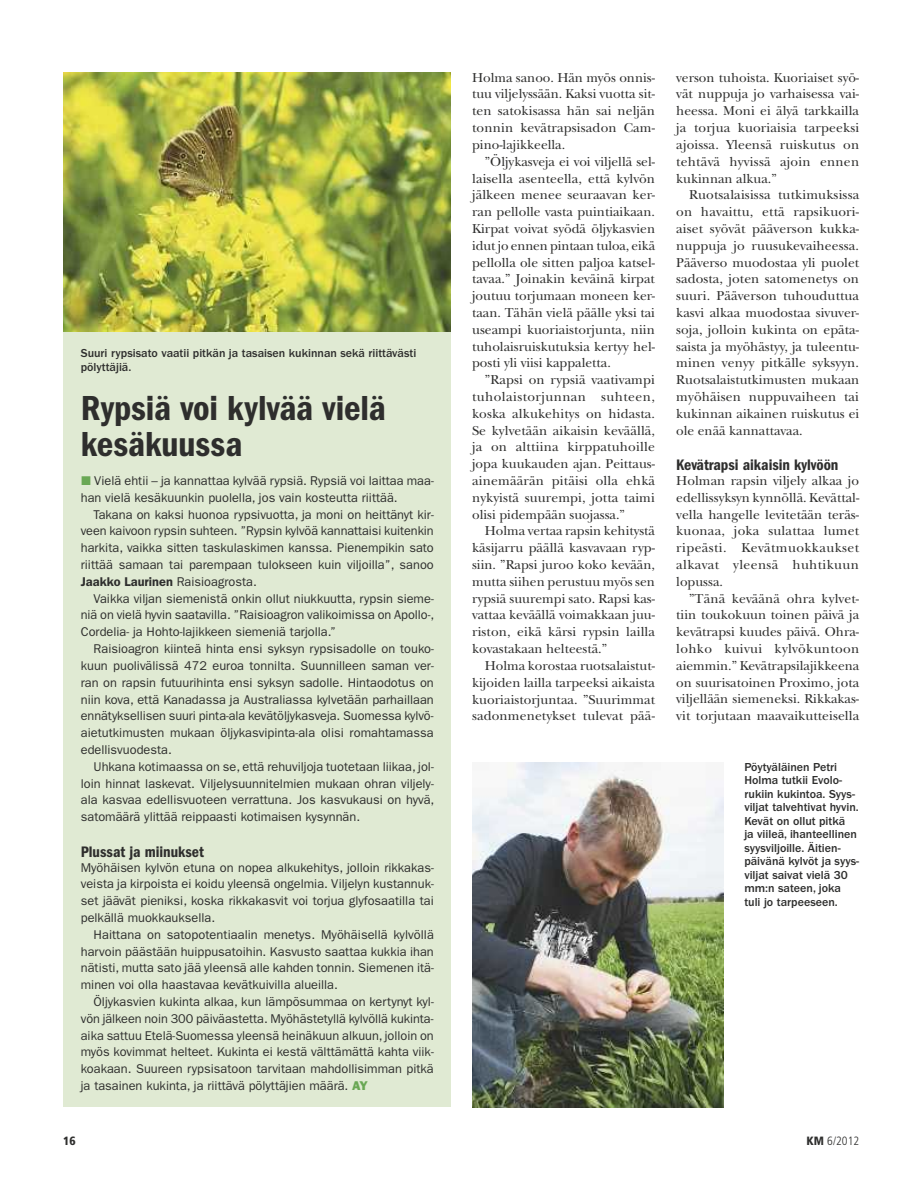
<style>
.page{position:relative;width:923px;height:1191px;background:#fff}
.page>*{position:absolute;margin:0;border:0;box-sizing:border-box;transform-origin:0 0}
.t1{font:36px/36px "ITC Franklin Gothic Std Dm Cd";letter-spacing:-.005em;color:#2e2e2d}
.t2{font:15.75px "ITC Franklin Gothic Std Dm Cd";color:#2e2e2d}
.t3{font:13.5px/16.8px "New Baskerville Std";letter-spacing:.005em;color:#2e2e2d;text-align:justify}
.t4{font:12.75px/16.8px "ITC Franklin Gothic Std";color:#2e2e2d;text-align:justify}
.t5{font:500 12px/13.5px "ITC Franklin Gothic Std";color:#2e2e2d}
.t6{font:300 condensed 12px "Frutiger LT Std";color:#2e2e2d}
.t7{font:900 condensed 12px "Frutiger LT Std";color:#2e2e2d}
.s1{font-weight:600}
.s2{font-family:"ITC Franklin Gothic Std Hvy";color:#6aa855}
.s3{font-weight:900}
</style>
<div class="page">
<div style="left:64px;top:332px;width:387px;height:775px;background:#e0ead3"></div>
<img style="left:472px;top:762px;width:251px;height:345px">
<img style="left:64px;top:72px;width:387px;height:260px">
<p class="t5" style="left:81px;top:346px;width:337px">Suuri rypsisato vaatii pitkän ja tasaisen kukinnan sekä riittävästi pölyttäjiä.</p>
<h1 class="t1" style="left:81px;top:390px;width:306px">Rypsiä voi kylvää vielä kesäkuussa</h1>
<p class="t4" style="left:81px;top:472px;width:354px;text-indent:13px">Vielä ehtii – ja kannattaa kylvää rypsiä. Rypsiä voi laittaa maa&shy;han vielä kesäkuunkin puolella, jos vain kosteutta riittää.</p>
<p class="t4" style="left:81px;top:506px;width:354px;text-indent:13px">Takana on kaksi huonoa rypsivuotta, ja moni on heittänyt kir&shy;veen kaivoon rypsin suhteen. ”Rypsin kylvöä kannattaisi kuitenkin harkita, vaikka sitten taskulaskimen kanssa. Pienempikin sato riittää samaan tai parempaan tulokseen kuin viljoilla”, sanoo <span class="s1">Jaakko Laurinen</span> Raisioagrosta.</p>
<p class="t4" style="left:81px;top:590px;width:355px;text-indent:13px">Vaikka viljan siemenistä onkin ollut niukkuutta, rypsin sieme&shy;niä on vielä hyvin saatavilla. ”Raisioagron valikoimissa on Apollo-, Cordelia- ja Hohto-lajikkeen siemeniä tarjolla.”</p>
<p class="t4" style="left:81px;top:640px;width:354px;text-indent:13px">Raisioagron kiinteä hinta ensi syksyn rypsisadolle on touko&shy;kuun puolivälissä 472 euroa tonnilta. Suunnilleen saman ver&shy;ran on rapsin futuurihinta ensi syksyn sadolle. Hintaodotus on niin kova, että Kanadassa ja Australiassa kylvetään parhaillaan ennätyksellisen suuri pinta-ala kevätöljykasveja. Suomessa kylvö&shy;aietutkimusten mukaan öljykasvipinta-ala olisi romahtamassa edellisvuodesta.</p>
<p class="t4" style="left:81px;top:758px;width:355px;text-indent:13px">Uhkana kotimaassa on se, että rehuviljoja tuotetaan liikaa, jol&shy;loin hinnat laskevat. Viljelysuunnitelmien mukaan ohran viljely&shy;ala kasvaa edellisvuoteen verrattuna. Jos kasvukausi on hyvä, satomäärä ylittää reippaasti kotimaisen kysynnän.</p>
<p class="t2" style="left:81px;top:842px;width:125px">Plussat ja miinukset</p>
<p class="t4" style="left:81px;top:859px;width:354px">Myöhäisen kylvön etuna on nopea alkukehitys, jolloin rikkakas&shy;veista ja kirpoista ei koidu yleensä ongelmia. Viljelyn kustannuk&shy;set jäävät pieniksi, koska rikkakasvit voi torjua glyfosaatilla tai pelkällä muokkauksella.</p>
<p class="t4" style="left:81px;top:926px;width:355px;text-indent:13px">Haittana on satopotentiaalin menetys. Myöhäisellä kylvöllä harvoin päästään huippusatoihin. Kasvusto saattaa kukkia ihan nätisti, mutta sato jää yleensä alle kahden tonnin. Siemenen itä&shy;minen voi olla haastavaa kevätkuivilla alueilla.</p>
<p class="t4" style="left:81px;top:993px;width:354px;text-indent:13px">Öljykasvien kukinta alkaa, kun lämpösummaa on kertynyt kyl&shy;vön jälkeen noin 300 päiväastetta. Myöhästetyllä kylvöllä kukinta&shy;aika sattuu Etelä-Suomessa yleensä heinäkuun alkuun, jolloin on myös kovimmat helteet. Kukinta ei kestä välttämättä kahta viik&shy;koakaan. Suureen rypsisatoon tarvitaan mahdollisimman pitkä ja tasainen kukinta, ja riittävä pölyttäjien määrä. <span class="s2">AY</span></p>
<p class="t3" style="left:472px;top:69px;width:184px">Holma sanoo. Hän myös onnis&shy;tuu viljelyssään. Kaksi vuotta sit&shy;ten satokisassa hän sai neljän tonnin kevätrapsisadon Cam&shy;pino-lajikkeella.</p>
<p class="t3" style="left:472px;top:153px;width:184px;text-indent:13px">”Öljykasveja ei voi viljellä sel&shy;laisella asenteella, että kylvön jälkeen menee seuraavan ker&shy;ran pellolle vasta puintiaikaan.<br>Kirpat voivat syödä öljykasvien idut jo ennen pintaan tuloa, eikä pellolla ole sitten paljoa katsel&shy;tavaa.” Joinakin keväinä kirpat joutuu torjumaan moneen ker&shy;taan. Tähän vielä päälle yksi tai useampi kuoriaistorjunta, niin tuholaisruiskutuksia kertyy hel&shy;posti yli viisi kappaletta.</p>
<p class="t3" style="left:472px;top:371px;width:184px;text-indent:13px">”Rapsi on rypsiä vaativampi tuholaistorjunnan suhteen, koska alkukehitys on hidasta.<br>Se kylvetään aikaisin keväällä, ja on alttiina kirppatuhoille jopa kuukauden ajan. Peittaus&shy;ainemäärän pitäisi olla ehkä nykyistä suurempi, jotta taimi olisi pidempään suojassa.”</p>
<p class="t3" style="left:472px;top:523px;width:184px;text-indent:13px">Holma vertaa rapsin kehitystä käsijarru päällä kasvavaan ryp&shy;siin. ”Rapsi juroo koko kevään, mutta siihen perustuu myös sen rypsiä suurempi sato. Rapsi kas&shy;vattaa keväällä voimakkaan juu&shy;riston, eikä kärsi rypsin lailla kovastakaan helteestä.”</p>
<p class="t3" style="left:472px;top:657px;width:184px;text-indent:13px">Holma korostaa ruotsalaistut&shy;kijoiden lailla tarpeeksi aikaista kuoriaistorjuntaa. ”Suurimmat sadonmenetykset tulevat pää-</p>
<p class="t3" style="left:676px;top:69px;width:184px">verson tuhoista. Kuoriaiset syö&shy;vät nuppuja jo varhaisessa vai&shy;heessa. Moni ei älyä tarkkailla ja torjua kuoriaisia tarpeeksi ajoissa. Yleensä ruiskutus on tehtävä hyvissä ajoin ennen kukinnan alkua.”</p>
<p class="t3" style="left:676px;top:187px;width:184px;text-indent:13px">Ruotsalaisissa tutkimuksissa on havaittu, että rapsikuori&shy;aiset syövät pääverson kukka&shy;nuppuja jo ruusukevaiheessa.<br>Pääverso muodostaa yli puolet sadosta, joten satomenetys on suuri. Pääverson tuhouduttua kasvi alkaa muodostaa sivuver&shy;soja, jolloin kukinta on epäta&shy;saista ja myöhästyy, ja tuleentu&shy;minen venyy pitkälle syksyyn.<br>Ruotsalaistutkimusten mukaan myöhäisen nuppuvaiheen tai kukinnan aikainen ruiskutus ei ole enää kannattavaa.</p>
<p class="t2" style="left:676px;top:456px;width:164px">Kevätrapsi aikaisin kylvöön</p>
<p class="t3" style="left:676px;top:472px;width:184px">Holman rapsin viljely alkaa jo edellissyksyn kynnöllä. Kevättal&shy;vella hangelle levitetään teräs&shy;kuonaa, joka sulattaa lumet ripeästi. Kevätmuokkaukset alkavat yleensä huhtikuun lopussa.</p>
<p class="t3" style="left:676px;top:590px;width:184px;text-indent:13px">”Tänä keväänä ohra kylvet&shy;tiin toukokuun toinen päivä ja kevätrapsi kuudes päivä. Ohra&shy;lohko kuivui kylvökuntoon aiemmin.” Kevätrapsilajikkeena on suurisatoinen Proximo, jota viljellään siemeneksi. Rikkakas&shy;vit torjutaan maavaikutteisella</p>
<p class="t5" style="left:744px;top:760px;width:116px">Pöytyäläinen Petri<br>Holma tutkii Evolo&shy;rukiin kukintoa. Syys&shy;viljat talvehtivat hyvin.<br>Kevät on ollut pitkä<br>ja viileä, ihanteellinen syysviljoille. Äitien&shy;päivänä kylvöt ja syys&shy;viljat saivat vielä 30 mm:n sateen, joka tuli jo tarpeeseen.</p>
<p class="t7" style="left:63px;top:1133px;width:14px">16</p>
<p class="t6" style="left:806px;top:1133px;width:54px"><span class="s3">KM</span> 6/2012</p>
</div>
